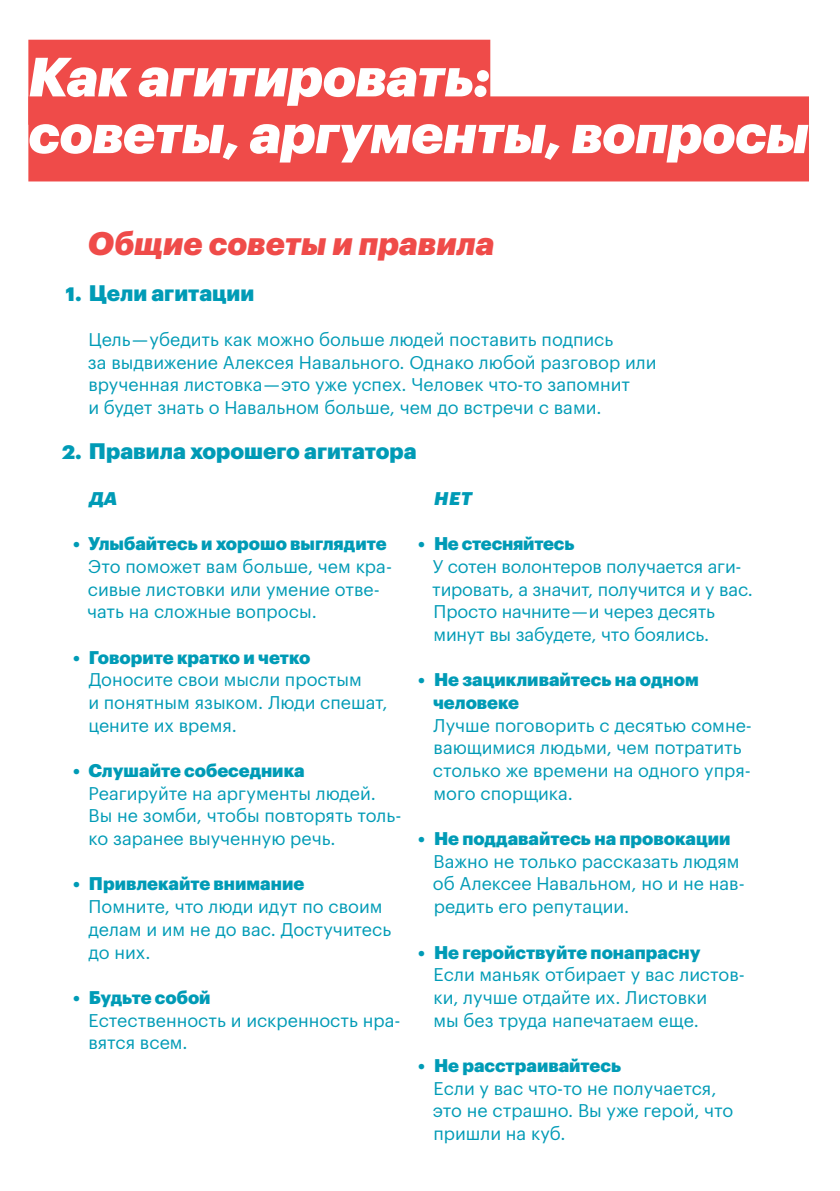
<style>
.page{position:relative;width:840px;height:1191px;background:#fff}
.page>*{position:absolute;margin:0;border:0;box-sizing:border-box;transform-origin:0 0}
.t1{font:italic 900 54px/56.6px "Graphik LC";letter-spacing:-.01em;color:#fff}
.t2{font:italic 900 32px "Graphik LC";color:#ef4b49}
.t3{font:900 22px "Graphik LC";color:#009bb6}
.t4{font:18px/22.6px "Graphik LC";color:#009bb6}
.t5{font:900 18px/22.6px "Graphik LC";color:#009bb6}
.t6{font:italic 900 18px "Graphik LC";color:#009bb6}
</style>
<div class="page">
<div style="left:28px;top:40px;width:462px;height:85px;background:#ef4b49"></div>
<div style="left:28px;top:96px;width:780px;height:85px;background:#ef4b49"></div>
<h1 class="t1" style="left:28px;top:44px;width:781px">Как агитировать:<br>советы, аргументы, вопросы</h1>
<h2 class="t2" style="left:88px;top:219px;width:408px">Общие советы и правила</h2>
<p class="t3" style="left:65px;top:275px;width:190px">1. Цели агитации</p>
<p class="t4" style="left:88px;top:326px;width:569px">Цель—убедить как можно больше людей поставить подпись<br>за выдвижение Алексея Навального. Однако любой разговор или врученная листовка—это уже успех. Человек что-то запомнит<br>и будет знать о Навальном больше, чем до встречи с вами.</p>
<p class="t3" style="left:62px;top:434px;width:356px">2. Правила хорошего агитатора</p>
<p class="t6" style="left:89px;top:484px;width:30px">ДА</p>
<p class="t5" style="left:73px;top:530px;width:315px">• Улыбайтесь и хорошо выглядите</p>
<p class="t4" style="left:87px;top:553px;width:306px">Это поможет вам больше, чем кра&shy;сивые листовки или умение отве&shy;чать на сложные вопросы.</p>
<p class="t5" style="left:73px;top:644px;width:239px">• Говорите кратко и четко</p>
<p class="t4" style="left:88px;top:667px;width:300px">Доносите свои мысли простым<br>и понятным языком. Люди спешат, цените их время.</p>
<p class="t5" style="left:73px;top:757px;width:233px">• Слушайте собеседника</p>
<p class="t4" style="left:88px;top:780px;width:314px">Реагируйте на аргументы людей.<br>Вы не зомби, чтобы повторять толь&shy;ко заранее выученную речь.</p>
<p class="t5" style="left:73px;top:871px;width:233px">• Привлекайте внимание</p>
<p class="t4" style="left:88px;top:893px;width:304px">Помните, что люди идут по своим делам и им не до вас. Достучитесь до них.</p>
<p class="t5" style="left:73px;top:984px;width:139px">• Будьте собой</p>
<p class="t4" style="left:88px;top:1007px;width:313px">Естественность и искренность нра&shy;вятся всем.</p>
<p class="t6" style="left:434px;top:484px;width:39px">НЕТ</p>
<p class="t5" style="left:418px;top:531px;width:158px">• Не стесняйтесь</p>
<p class="t4" style="left:432px;top:553px;width:322px">У сотен волонтеров получается аги&shy;тировать, а значит, получится и у вас.<br>Просто начните—и через десять минут вы забудете, что боялись.</p>
<p class="t5" style="left:433px;top:667px;width:267px;text-indent:-15px">• Не зацикливайтесь на одном человеке</p>
<p class="t4" style="left:432px;top:712px;width:320px">Лучше поговорить с десятью сомне&shy;вающимися людьми, чем потратить столько же времени на одного упря&shy;мого спорщика.</p>
<p class="t5" style="left:418px;top:825px;width:313px">• Не поддавайтесь на провокации</p>
<p class="t4" style="left:432px;top:848px;width:313px">Важно не только рассказать людям об Алексее Навальном, но и не нав&shy;редить его репутации.</p>
<p class="t5" style="left:418px;top:939px;width:284px">• Не геройствуйте понапрасну</p>
<p class="t4" style="left:433px;top:961px;width:313px">Если маньяк отбирает у вас листов&shy;ки, лучше отдайте их. Листовки<br>мы без труда напечатаем еще.</p>
<p class="t5" style="left:418px;top:1052px;width:204px">• Не расстраивайтесь</p>
<p class="t4" style="left:432px;top:1075px;width:302px">Если у вас что-то не получается, это не страшно. Вы уже герой, что пришли на куб.</p>
</div>
